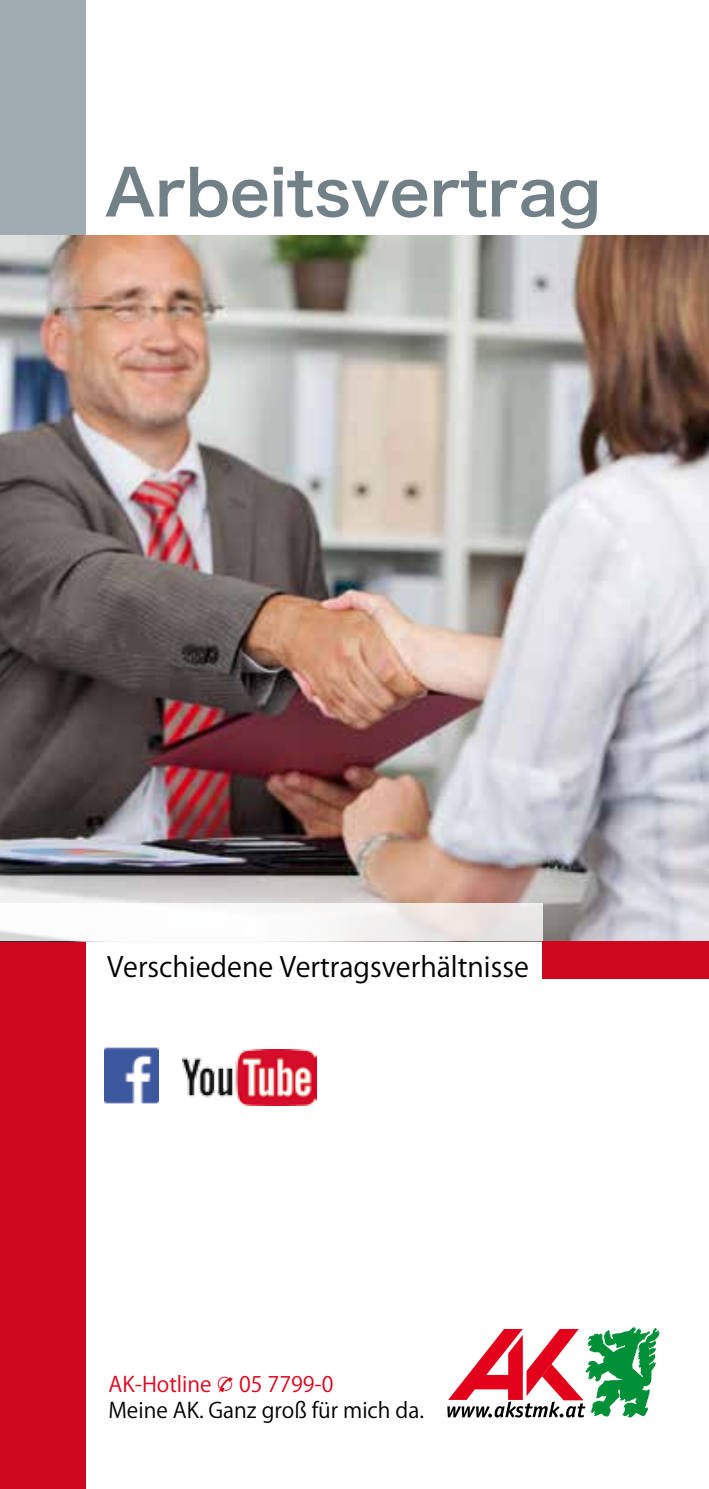
<style>
.page{position:relative;width:709px;height:1489px;background:#fff}
.page>*{position:absolute;margin:0;border:0;box-sizing:border-box;transform-origin:0 0}
.t1{font:62.5px "Hira Kaku Pro W6";color:#728087}
.t2{font:27.5px "Koz Go Pro";color:#000}
.t3{font:21.25px/25.5px "Koz Go Pro";color:#000}
.s1{color:#e2001a}
.s2{font-family:"European Pi Three";color:#e2001a}
</style>
<div class="page">
<div style="left:0;top:0;width:85px;height:236px;background:#a0acb2"></div>
<div style="left:0;top:941px;width:85px;height:547px;background:#cd071e"></div>
<svg style="left:447px;top:1326px;width:212px;height:91px"></svg>
<img style="left:105px;top:1047px;width:54px;height:57px">
<img style="left:183px;top:1049px;width:134px;height:56px">
<img style="left:0;top:236px;width:709px;height:705px">
<div style="left:0;top:903px;width:543px;height:38px;background:linear-gradient(to right,#fff,#ece6e4)"></div>
<div style="left:543px;top:941px;width:166px;height:37px;background:#cd071e"></div>
<p class="t1" style="left:105px;top:136px;width:498px">Arbeitsvertrag</p>
<p class="t2" style="left:107px;top:949px;width:423px">Verschiedene Vertragsverhältnisse</p>
<p class="t3" style="left:108px;top:1371px;width:317px"><span class="s1">AK-Hotline</span> <span class="s2">T</span> <span class="s1">05 7799-0<br></span>Meine AK. Ganz groß für mich da.</p>
</div>
